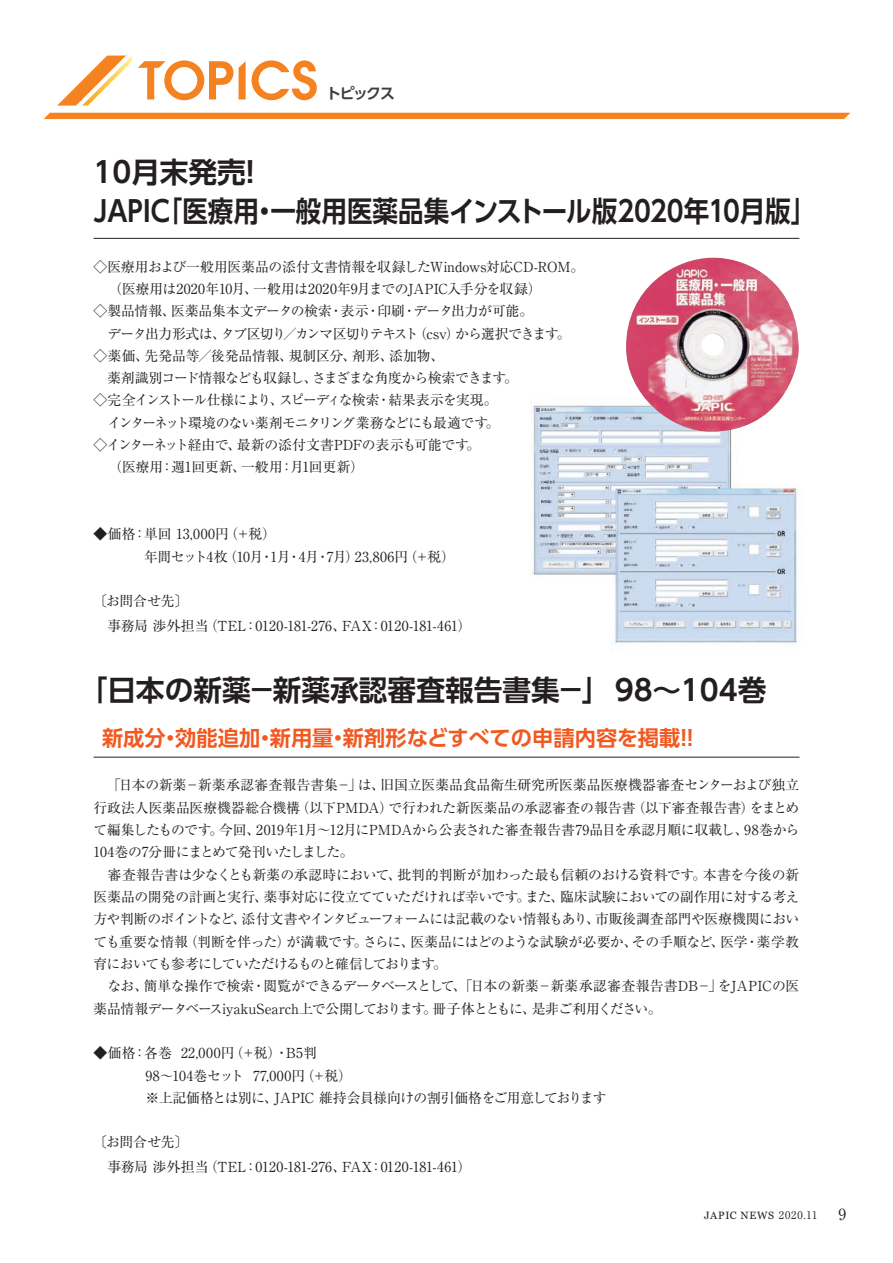
<style>
.page{position:relative;width:893px;height:1263px;background:#fff}
.page>*{position:absolute;margin:0;border:0;box-sizing:border-box;transform-origin:0 0}
.t1{font:700 28.65px "UD Shin Go Pro De";color:#231f20;scale:.89 1}
.t2{font:700 28.65px "UD Shin Go Pro De";color:#231f20}
.t3{font:700 21.3px "UD Shin Go Pro De";color:#f15921}
.t4{font:15.45px "Ryumin Pro";color:#231f20}
.t5{font:700 14.85px "UD Shin Go Pro De";letter-spacing:-.1em;color:#3e3e3f}
.t6{font:13.8px/22.4px "Ryumin Pro";letter-spacing:-.02em;color:#231f20}
.t7{font:13.8px "Ryumin Pro";color:#231f20}
.t8{font:13.8px/22.4px "Ryumin Pro";letter-spacing:-.075em;color:#231f20}
.t9{font:13.8px "Ryumin Pro";letter-spacing:-.095em;color:#231f20}
.t10{font:13.8px "Ryumin Pro";letter-spacing:.01em;color:#231f20}
.t11{font:13.8px/22.4px "Ryumin Pro";letter-spacing:-.05em;color:#231f20}
.t12{font:13.8px "Ryumin Pro";letter-spacing:-.085em;color:#231f20}
.t13{font:13.8px "Ryumin Pro";letter-spacing:-.06em;color:#231f20}
.t14{font:13.8px "Ryumin Pro";letter-spacing:.015em;color:#231f20}
.t15{font:13.8px "Ryumin Pro";letter-spacing:-.055em;color:#231f20}
.t16{font:13.8px "Ryumin Pro";letter-spacing:-.09em;color:#231f20}
.t17{font:13.8px "Ryumin Pro";letter-spacing:-.15em;color:#231f20}
.t18{font:13.8px "Ryumin Pro";letter-spacing:-.125em;color:#231f20}
.t19{font:13.8px "Ryumin Pro";letter-spacing:-.07em;color:#231f20}
.t20{font:13.8px "Ryumin Pro";letter-spacing:-.04em;color:#231f20}
.t21{font:13.8px "Ryumin Pro";letter-spacing:-.12em;color:#231f20}
.t22{font:10.65px "Georgia";letter-spacing:.06em;color:#231f20}
.s1{font-family:"Ryumin Pro"}
</style>
<div class="page">
<svg style="left:138px;top:60px;width:95px;height:40px"></svg>
<svg style="left:239px;top:61px;width:7px;height:38px"></svg>
<svg style="left:252px;top:60px;width:65px;height:40px"></svg>
<div style="left:44px;top:113px;width:806px;height:6px;background:#f58220"></div>
<svg style="left:57px;top:55px;width:75px;height:51px"></svg>
<hr style="left:94px;top:238px;width:705px;height:1px;background:#231f20">
<hr style="left:94px;top:757px;width:705px;height:1px;background:#231f20">
<img style="left:530px;top:405px;width:267px;height:240px">
<img style="left:626px;top:258px;width:173px;height:174px">
<p class="t5" style="left:326px;top:81px;width:70px">トピックス</p>
<h1 class="t2" style="left:94px;top:148px;width:154px">10月末発売</h1>
<h1 class="t2" style="left:236px;top:148px;width:30px">!</h1>
<h1 class="t1" style="left:157px;top:188px;width:742px">「医療用一般用医薬品集インストール版2020年10月版「</h1>
<h1 class="t1" style="left:94px;top:188px;width:87px">JAPIC</h1>
<h1 class="t1" style="left:252px;top:188px;width:30px">・</h1>
<p class="t6" style="left:253px;top:254px;width:333px;text-indent:-160px">◇医療用および一般用医薬品の添付文書情報を収録したWindows対応CD-ROM。一般用は2020年9月までのJAPIC入手分を収録(</p>
<p class="t7" style="left:108px;top:278px;width:151px">（医療用は2020年10月、</p>
<p class="t6" style="left:94px;top:299px;width:84px">◇製品情報、</p>
<p class="t6" style="left:171px;top:299px;width:162px">医薬品集本文データの検索</p>
<p class="t6" style="left:413px;top:299px;width:121px">データ出力が可能。</p>
<p class="t6" style="left:377px;top:299px;width:29px">印刷</p>
<p class="t6" style="left:341px;top:299px;width:30px">表示</p>
<p class="t6" style="left:329px;top:299px;width:15px">・</p>
<p class="t6" style="left:366px;top:299px;width:15px">・</p>
<p class="t6" style="left:402px;top:299px;width:15px">・</p>
<p class="t6" style="left:413px;top:321px;width:48px">（csv）</p>
<p class="t6" style="left:94px;top:321px;width:134px">　データ出力形式は、</p>
<p class="t18" style="left:283px;top:322px;width:137px">／カンマ区切りテキスト</p>
<p class="t8" style="left:455px;top:321px;width:105px">から選択できます</p>
<p class="t6" style="left:221px;top:321px;width:66px">タブ区切り</p>
<p class="t6" style="left:557px;top:321px;width:15px">。</p>
<p class="t6" style="left:94px;top:344px;width:57px">◇薬価、</p>
<p class="t6" style="left:145px;top:344px;width:150px">先発品等／後発品情報、</p>
<p class="t6" style="left:389px;top:344px;width:57px">添加物、</p>
<p class="t6" style="left:352px;top:344px;width:43px">剤形、</p>
<p class="t6" style="left:289px;top:344px;width:69px">規制区分、</p>
<p class="t13" style="left:312px;top:367px;width:196px">さまざまな角度から検索できます</p>
<p class="t15" style="left:94px;top:367px;width:226px">　薬剤識別コード情報なども収録し、</p>
<p class="t6" style="left:504px;top:366px;width:15px">。</p>
<p class="t9" style="left:94px;top:389px;width:192px">◇完全インストール仕様により、</p>
<p class="t21" style="left:279px;top:389px;width:102px">スピーディな検索</p>
<p class="t6" style="left:388px;top:388px;width:111px">結果表示を実現。</p>
<p class="t6" style="left:377px;top:388px;width:15px">・</p>
<p class="t8" style="left:467px;top:410px;width:23px;text-indent:-373px">　インターネット環境のない薬剤モニタリング業務などにも最適です。</p>
<p class="t6" style="left:486px;top:410px;width:15px">。</p>
<p class="t17" style="left:94px;top:434px;width:149px">◇インターネット経由で、</p>
<p class="t6" style="left:237px;top:433px;width:234px">最新の添付文書PDFの表示も可能です</p>
<p class="t6" style="left:108px;top:455px;width:56px">（医療用</p>
<p class="t6" style="left:290px;top:455px;width:75px">月1回更新(</p>
<p class="t6" style="left:171px;top:455px;width:76px">週1回更新、</p>
<p class="t6" style="left:241px;top:455px;width:43px">一般用</p>
<p class="t6" style="left:160px;top:455px;width:15px">：</p>
<p class="t6" style="left:280px;top:455px;width:15px">：</p>
<p class="t6" style="left:94px;top:522px;width:44px">◆価格</p>
<p class="t6" style="left:225px;top:522px;width:15px">（</p>
<p class="t6" style="left:236px;top:522px;width:41px">＋税(</p>
<p class="t6" style="left:144px;top:522px;width:86px">単回 13,000円</p>
<p class="t6" style="left:133px;top:522px;width:15px">：</p>
<p class="t6" style="left:223px;top:544px;width:41px">（10月</p>
<p class="t6" style="left:327px;top:544px;width:34px">月7 ）</p>
<p class="t6" style="left:404px;top:544px;width:15px">（</p>
<p class="t6" style="left:415px;top:544px;width:41px">＋税(</p>
<p class="t6" style="left:144px;top:544px;width:85px">年間セット枚4</p>
<p class="t6" style="left:94px;top:589px;width:96px">〔お問合せ先〔</p>
<p class="t6" style="left:271px;top:544px;width:21px">月1</p>
<p class="t6" style="left:299px;top:544px;width:22px">月4</p>
<p class="t6" style="left:355px;top:544px;width:55px">23,806円</p>
<p class="t6" style="left:260px;top:544px;width:15px">・</p>
<p class="t6" style="left:287px;top:544px;width:15px">・</p>
<p class="t6" style="left:316px;top:544px;width:15px">・</p>
<p class="t6" style="left:204px;top:613px;width:43px">（TEL</p>
<p class="t6" style="left:369px;top:613px;width:104px">：0120-181-461(</p>
<p class="t10" style="left:94px;top:614px;width:116px">　事務局渉外担当</p>
<p class="t6" style="left:244px;top:613px;width:104px">：0120-181-276、</p>
<p class="t6" style="left:342px;top:613px;width:32px">FAX</p>
<h1 class="t2" style="left:79px;top:667px;width:689px">「日本の新薬－新薬承認審査報告書集－」 98～104巻</h1>
<h2 class="t3" style="left:102px;top:720px;width:580px">新成分効能追加新用量新剤形などすべての申請内容を掲載</h2>
<h2 class="t3" style="left:673px;top:720px;width:29px">!!</h2>
<h2 class="t3" style="left:160px;top:720px;width:23px">・</h2>
<h2 class="t3" style="left:254px;top:720px;width:23px">・</h2>
<h2 class="t3" style="left:328px;top:720px;width:23px">・</h2>
<p class="t7" style="left:381px;top:774px;width:420px">旧国立医薬品食品衛生研究所医薬品医療機器審査センターおよび独立</p>
<p class="t10" style="left:119px;top:774px;width:234px">日本の新薬－新薬承認審査報告書集－</p>
<p class="t6" style="left:348px;top:773px;width:15px">」</p>
<p class="t6" style="left:94px;top:773px;width:29px">　「</p>
<p class="t6" style="left:358px;top:773px;width:29px">は、</p>
<p class="t6" style="left:296px;top:795px;width:99px">（以下PMDA）</p>
<p class="t10" style="left:632px;top:797px;width:124px">（以下審査報告書）</p>
<p class="t6" style="left:94px;top:795px;width:208px">行政法人医薬品医療機器総合機構</p>
<p class="t6" style="left:389px;top:795px;width:249px">で行われた新医薬品の承認審査の報告書</p>
<p class="t6" style="left:750px;top:795px;width:51px">をまとめ</p>
<p class="t6" style="left:256px;top:818px;width:494px">2019年月1 ～12月にPMDAから公表された審査報告書79品目を承認月順に収載し、</p>
<p class="t11" style="left:94px;top:818px;width:262px">て編集したものです<br>104巻の7分冊にまとめて発刊いたしました。</p>
<p class="t6" style="left:219px;top:818px;width:43px">今回、</p>
<p class="t6" style="left:744px;top:818px;width:57px">98巻から</p>
<p class="t6" style="left:210px;top:818px;width:15px">。</p>
<p class="t6" style="left:397px;top:862px;width:310px">批判的判断が加わった最も信頼のおける資料です。</p>
<p class="t7" style="left:703px;top:863px;width:98px">本書を今後の新</p>
<p class="t6" style="left:94px;top:862px;width:310px">　審査報告書は少なくとも新薬の承認時において、</p>
<p class="t6" style="left:264px;top:885px;width:256px">薬事対応に役立てていただければ幸いです</p>
<p class="t6" style="left:560px;top:885px;width:241px">臨床試験においての副作用に対する考え</p>
<p class="t6" style="left:94px;top:885px;width:176px">医薬品の開発の計画と実行、</p>
<p class="t6" style="left:525px;top:885px;width:41px">また、</p>
<p class="t6" style="left:516px;top:885px;width:15px">。</p>
<p class="t12" style="left:242px;top:908px;width:360px">添付文書やインタビューフォームには記載のない情報もあり、</p>
<p class="t6" style="left:595px;top:907px;width:206px">市販後調査部門や医療機関におい</p>
<p class="t13" style="left:94px;top:908px;width:154px">方や判断のポイントなど、</p>
<p class="t6" style="left:184px;top:929px;width:108px">（判断を伴った）</p>
<p class="t6" style="left:410px;top:929px;width:229px">医薬品にはどのような試験が必要か、</p>
<p class="t6" style="left:632px;top:929px;width:94px">その手順など、</p>
<p class="t6" style="left:94px;top:929px;width:96px">ても重要な情報</p>
<p class="t6" style="left:286px;top:929px;width:71px">が満載です</p>
<p class="t6" style="left:745px;top:929px;width:56px">・薬学教</p>
<p class="t6" style="left:720px;top:929px;width:29px">医学</p>
<p class="t6" style="left:363px;top:929px;width:54px">さらに、</p>
<p class="t6" style="left:354px;top:929px;width:15px">。</p>
<p class="t9" style="left:94px;top:953px;width:343px">育においても参考にしていただけるものと確信しております</p>
<p class="t6" style="left:433px;top:951px;width:15px">。</p>
<p class="t6" style="left:144px;top:974px;width:112px">簡単な操作で検索</p>
<p class="t16" style="left:263px;top:975px;width:211px">閲覧ができるデータベースとして、「</p>
<p class="t14" style="left:471px;top:975px;width:242px">日本の新薬－新薬承認審査報告書DB－</p>
<p class="t6" style="left:708px;top:974px;width:15px">」</p>
<p class="t7" style="left:718px;top:975px;width:83px">をJAPICの医</p>
<p class="t6" style="left:94px;top:974px;width:56px">　なお、</p>
<p class="t6" style="left:252px;top:974px;width:15px">・</p>
<p class="t8" style="left:433px;top:996px;width:105px">冊子体とともに、</p>
<p class="t6" style="left:94px;top:996px;width:334px">薬品情報データベースiyakuSearch上で公開しております</p>
<p class="t6" style="left:286px;top:1041px;width:32px">B 判5</p>
<p class="t19" style="left:532px;top:997px;width:131px">是非ご利用ください。</p>
<p class="t6" style="left:423px;top:996px;width:15px">。</p>
<p class="t6" style="left:94px;top:1041px;width:44px">◆価格</p>
<p class="t6" style="left:144px;top:1041px;width:29px">各巻</p>
<p class="t6" style="left:230px;top:1041px;width:15px">（</p>
<p class="t6" style="left:241px;top:1041px;width:49px">＋税）・</p>
<p class="t6" style="left:181px;top:1041px;width:55px">22,000円</p>
<p class="t6" style="left:133px;top:1041px;width:15px">：</p>
<p class="t6" style="left:146px;top:1063px;width:100px">98～104巻セット</p>
<p class="t6" style="left:301px;top:1063px;width:15px">（</p>
<p class="t6" style="left:312px;top:1063px;width:41px">＋税(</p>
<p class="t6" style="left:253px;top:1063px;width:54px">77,000円</p>
<p class="t6" style="left:274px;top:1085px;width:334px">JAPIC 維持会員様向けの割引価格をご用意しております</p>
<p class="t20" style="left:146px;top:1087px;width:134px">※上記価格とは別に、</p>
<p class="t6" style="left:94px;top:1130px;width:96px">〔お問合せ先〔</p>
<p class="t6" style="left:204px;top:1154px;width:43px">（TEL</p>
<p class="t6" style="left:369px;top:1154px;width:104px">：0120-181-461(</p>
<p class="t10" style="left:94px;top:1156px;width:116px">　事務局渉外担当</p>
<p class="t6" style="left:244px;top:1154px;width:104px">：0120-181-276、</p>
<p class="t6" style="left:342px;top:1154px;width:32px">FAX</p>
<p class="t22" style="left:704px;top:1207px;width:115px">JAPIC NEWS <span class="s1">2020.11</span></p>
<p class="t4" style="left:838px;top:1201px;width:9px">9</p>
</div>
